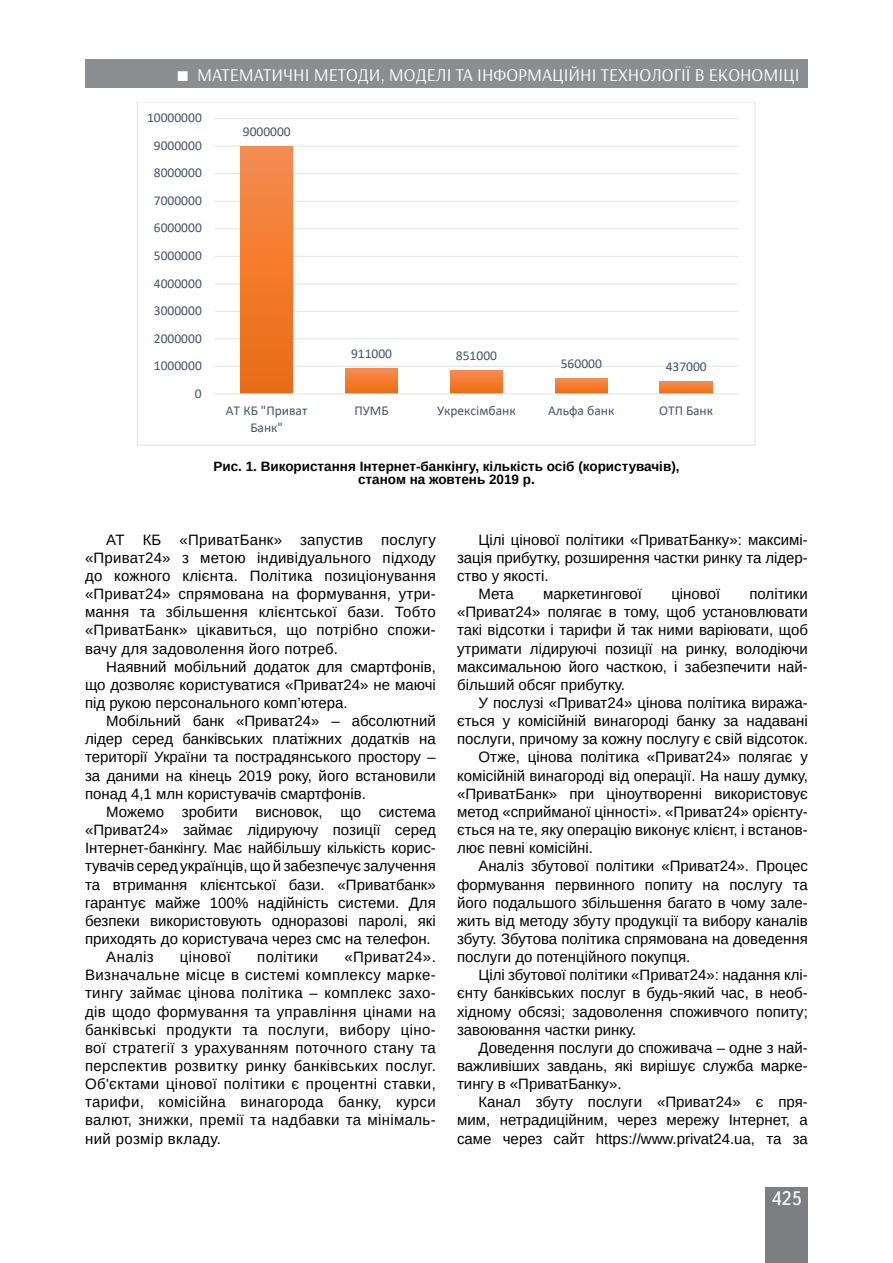
<style>
.page{position:relative;width:893px;height:1263px;background:#fff}
.page>*{position:absolute;margin:0;border:0;box-sizing:border-box;transform-origin:0 0}
.t1{font:19.5px "Ukrainian Text";color:#fff}
.t2{font:18px "Arsenal";color:#fff}
.t3{font:15px/18.1px "Arimo";color:#000;text-align:justify}
.t4{font:15px "Arimo";letter-spacing:.025em;color:#000}
.t5{font:13.5px/16.5px "Calibri";color:#44546a;text-align:center}
.t6{font:700 13.5px/13.5px "Arimo";color:#000;text-align:center}
</style>
<div class="page">
<div style="left:765px;top:1187px;width:43px;height:76px;background:#7d7e81"></div>
<div style="left:85px;top:60px;width:723px;height:28px;background:#8b8e90"></div>
<hr style="left:214px;top:366px;width:525px;height:1px;background:#e0e5eb">
<hr style="left:214px;top:338px;width:525px;height:1px;background:#e0e5eb">
<hr style="left:214px;top:311px;width:525px;height:1px;background:#e0e5eb">
<hr style="left:214px;top:283px;width:525px;height:1px;background:#e0e5eb">
<hr style="left:214px;top:256px;width:525px;height:1px;background:#e0e5eb">
<hr style="left:214px;top:228px;width:525px;height:1px;background:#e0e5eb">
<hr style="left:214px;top:201px;width:525px;height:1px;background:#e0e5eb">
<hr style="left:214px;top:173px;width:525px;height:1px;background:#e0e5eb">
<hr style="left:214px;top:146px;width:525px;height:1px;background:#e0e5eb">
<hr style="left:214px;top:118px;width:525px;height:1px;background:#e0e5eb">
<div style="left:241px;top:146px;width:52px;height:248px;background:linear-gradient(to bottom,#f68c4f,#eb6b11)"></div>
<svg style="left:345px;top:369px;width:53px;height:24px"></svg>
<div style="left:450px;top:370px;width:53px;height:24px;background:linear-gradient(to bottom,#f78c50,#ed6e15)"></div>
<svg style="left:555px;top:378px;width:52px;height:15px"></svg>
<svg style="left:660px;top:382px;width:52px;height:11px"></svg>
<hr style="left:214px;top:393px;width:525px;height:1px;background:#e0e5eb">
<p class="t2" style="left:197px;top:64px;width:604px">МАТЕМАТИЧНІ МЕТОДИ, МОДЕЛІ ТА ІНФОРМАЦІЙНІ ТЕХНОЛОГІЇ В ЕКОНОМІЦІ</p>
<p class="t5" style="left:147px;top:109px;width:56px">10000000</p>
<p class="t5" style="left:154px;top:137px;width:49px">9000000</p>
<p class="t5" style="left:154px;top:164px;width:49px">8000000</p>
<p class="t5" style="left:154px;top:192px;width:49px">7000000</p>
<p class="t5" style="left:154px;top:219px;width:49px">6000000</p>
<p class="t5" style="left:154px;top:247px;width:49px">5000000</p>
<p class="t5" style="left:154px;top:274px;width:49px">4000000</p>
<p class="t5" style="left:154px;top:302px;width:49px">3000000</p>
<p class="t5" style="left:154px;top:330px;width:49px">2000000</p>
<p class="t5" style="left:154px;top:357px;width:49px">1000000</p>
<p class="t5" style="left:195px;top:385px;width:8px">0</p>
<p class="t5" style="left:243px;top:122px;width:49px">9000000</p>
<p class="t5" style="left:351px;top:345px;width:43px">911000</p>
<p class="t5" style="left:456px;top:347px;width:43px">851000</p>
<p class="t5" style="left:561px;top:355px;width:43px">560000</p>
<p class="t5" style="left:666px;top:358px;width:43px">437000</p>
<p class="t5" style="left:226px;top:402px;width:83px">АТ КБ "Приват<br>Банк"</p>
<p class="t5" style="left:354px;top:402px;width:36px">ПУМБ</p>
<p class="t5" style="left:437px;top:402px;width:80px">Укрексімбанк</p>
<p class="t5" style="left:548px;top:402px;width:68px">Альфа банк</p>
<p class="t5" style="left:659px;top:402px;width:56px">ОТП Банк</p>
<p class="t6" style="left:213px;top:459px;width:468px">Рис. 1. Використання Інтернет-банкінгу, кількість осіб (користувачів), станом на жовтень 2019 р.</p>
<p class="t3" style="left:85px;top:530px;width:352px;text-indent:21px">АТ КБ «ПриватБанк» запустив послугу «Приват24» з метою індивідуального підходу до кожного клієнта. Політика позиціонування «Приват24» спрямована на формування, утри&shy;мання та збільшення клієнтської бази. Тобто «ПриватБанк» цікавиться, що потрібно спожи&shy;вачу для задоволення його потреб.</p>
<p class="t3" style="left:85px;top:657px;width:352px;text-indent:21px">Наявний мобільний додаток для смартфонів, що дозволяє користуватися «Приват24» не маючі під рукою персонального комп’ютера.</p>
<p class="t3" style="left:85px;top:712px;width:352px;text-indent:21px">Мобільний банк «Приват24» – абсолютний лідер серед банківських платіжних додатків на території України та пострадянського простору – за даними на кінець 2019 року, його встановили понад 4,1 млн користувачів смартфонів.</p>
<p class="t3" style="left:106px;top:803px;width:331px">Можемо зробити висновок, що система</p>
<p class="t3" style="left:85px;top:821px;width:352px">«Приват24» займає лідируючу позиції серед</p>
<p class="t3" style="left:85px;top:839px;width:352px">Інтернет-банкінгу. Має найбільшу кількість корис-</p>
<p class="t3" style="left:85px;top:857px;width:352px">тувачів серед українців, що й забезпечує залучення</p>
<p class="t3" style="left:85px;top:875px;width:352px">та втримання клієнтської бази. «Приватбанк»</p>
<p class="t3" style="left:85px;top:893px;width:352px">гарантує майже 100% надійність системи. Для</p>
<p class="t3" style="left:85px;top:912px;width:352px">безпеки використовують одноразові паролі, які</p>
<p class="t3" style="left:85px;top:930px;width:347px">приходять до користувача через смс на телефон.</p>
<p class="t3" style="left:106px;top:948px;width:49px">Аналіз</p>
<p class="t4" style="left:180px;top:947px;width:53px">цінової</p>
<p class="t4" style="left:257px;top:947px;width:63px">політики</p>
<p class="t3" style="left:85px;top:948px;width:352px;text-indent:259px">«Приват24».<br>Визначальне місце в системі комплексу марке&shy;тингу займає цінова політика – комплекс захо&shy;дів щодо формування та управління цінами на банківські продукти та послуги, вибору ціно&shy;вої стратегії з урахуванням поточного стану та перспектив розвитку ринку банківських послуг.<br>Об'єктами цінової політики є процентні ставки, тарифи, комісійна винагорода банку, курси валют, знижки, премії та надбавки та мінімаль&shy;ний розмір вкладу.</p>
<p class="t3" style="left:478px;top:530px;width:331px">Цілі цінової політики «ПриватБанку»: максимі-</p>
<p class="t3" style="left:457px;top:549px;width:352px">зація прибутку, розширення частки ринку та лідер-</p>
<p class="t3" style="left:457px;top:567px;width:93px">ство у якості.</p>
<p class="t3" style="left:478px;top:585px;width:37px">Мета</p>
<p class="t3" style="left:543px;top:585px;width:100px">маркетингової</p>
<p class="t3" style="left:671px;top:585px;width:50px">цінової</p>
<p class="t3" style="left:457px;top:585px;width:352px;text-indent:292px">політики «Приват24» полягає в тому, щоб установлювати такі відсотки і тарифи й так ними варіювати, щоб утримати лідируючі позиції на ринку, володіючи максимальною його часткою, і забезпечити най&shy;більший обсяг прибутку.</p>
<p class="t3" style="left:478px;top:694px;width:331px">У послузі «Приват24» цінова політика виража-</p>
<p class="t3" style="left:457px;top:712px;width:352px">ється у комісійній винагороді банку за надавані</p>
<p class="t3" style="left:457px;top:730px;width:352px">послуги, причому за кожну послугу є свій відсоток.</p>
<p class="t3" style="left:478px;top:748px;width:331px">Отже, цінова політика «Приват24» полягає у</p>
<p class="t3" style="left:457px;top:766px;width:352px">комісійній винагороді від операції. На нашу думку,</p>
<p class="t3" style="left:457px;top:784px;width:352px">«ПриватБанк» при ціноутворенні використовує</p>
<p class="t3" style="left:457px;top:803px;width:352px">метод «сприйманої цінності». «Приват24» орієнту-</p>
<p class="t3" style="left:457px;top:821px;width:352px">ється на те, яку операцію виконує клієнт, і встанов-</p>
<p class="t3" style="left:457px;top:839px;width:137px">лює певні комісійні.</p>
<p class="t3" style="left:478px;top:857px;width:331px">Аналіз збутової політики «Приват24». Процес</p>
<p class="t3" style="left:457px;top:875px;width:352px">формування первинного попиту на послугу та</p>
<p class="t3" style="left:457px;top:893px;width:352px">його подальшого збільшення багато в чому зале-</p>
<p class="t3" style="left:457px;top:912px;width:352px">жить від методу збуту продукції та вибору каналів</p>
<p class="t3" style="left:457px;top:930px;width:352px">збуту. Збутова політика спрямована на доведення</p>
<p class="t3" style="left:457px;top:948px;width:235px">послуги до потенційного покупця.</p>
<p class="t3" style="left:478px;top:966px;width:331px">Цілі збутової політики «Приват24»: надання клі-</p>
<p class="t3" style="left:457px;top:984px;width:352px">єнту банківських послуг в будь-який час, в необ-</p>
<p class="t3" style="left:457px;top:1002px;width:352px">хідному обсязі; задоволення споживчого попиту;</p>
<p class="t3" style="left:457px;top:1020px;width:181px">завоювання частки ринку.</p>
<p class="t3" style="left:478px;top:1039px;width:331px">Доведення послуги до споживача – одне з най-</p>
<p class="t3" style="left:457px;top:1057px;width:352px">важливіших завдань, які вирішує служба марке-</p>
<p class="t3" style="left:457px;top:1075px;width:166px">тингу в «ПриватБанку».</p>
<p class="t3" style="left:478px;top:1093px;width:331px">Канал збуту послуги «Приват24» є пря-</p>
<p class="t3" style="left:457px;top:1111px;width:352px">мим, нетрадиційним, через мережу Інтернет, а</p>
<p class="t3" style="left:457px;top:1129px;width:352px">саме через сайт https://www.privat24.ua, та за</p>
<h1 class="t1" style="left:771px;top:1188px;width:32px">425</h1>
</div>
